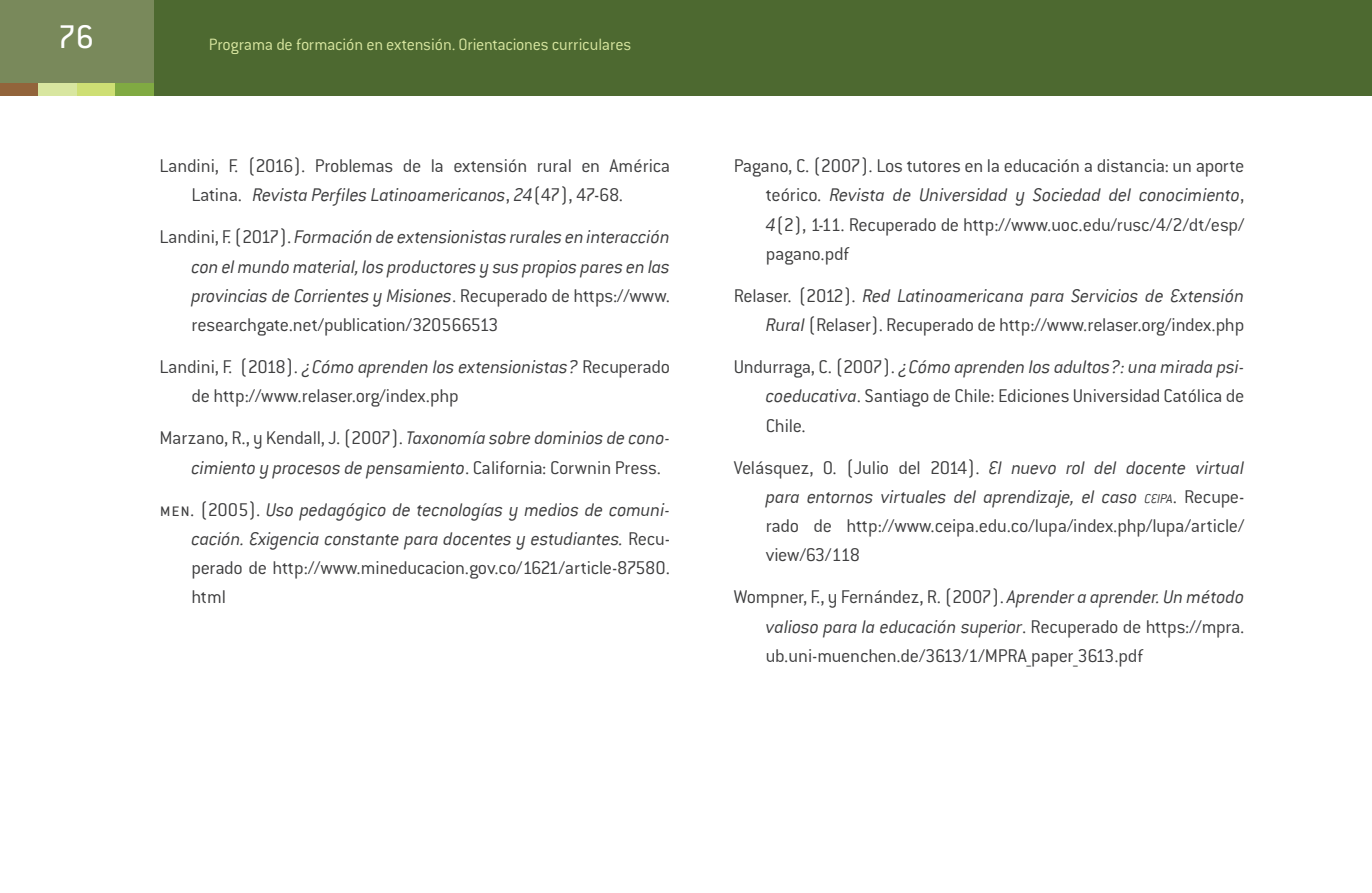
<style>
.page{position:relative;width:1372px;height:893px;background:#fff}
.page>*{position:absolute;margin:0;border:0;box-sizing:border-box;transform-origin:0 0}
.t1{font:36px "Conduit ITC Std";color:#fff}
.t2{font:italic 300 20.25px/42.1px "Conduit ITC";letter-spacing:-.015em;color:#3e3e3f}
.t3{font:300 20.25px/29.2px "Conduit ITC Std";letter-spacing:-.02em;color:#3e3e3f}
.t4{font:300 20.25px/29.2px "Conduit ITC Std";letter-spacing:-.04em;color:#3e3e3f}
.t5{font:300 20.25px/29.2px "Conduit ITC Std";letter-spacing:-.05em;color:#3e3e3f}
.t6{font:300 18px "Conduit ITC Std";letter-spacing:-.015em;color:#d8e6a0}
.s1{font-family:"Conduit ITC Std";font-style:normal}
.s2{font-family:"Conduit ITC";font-style:italic}
.s3{font-size:14.17px}
</style>
<div class="page">
<div style="left:0;top:0;width:1371px;height:96px;background:#4d6930"></div>
<div style="left:0;top:0;width:153px;height:96px;background:#79895b"></div>
<div style="left:0;top:83px;width:38px;height:13px;background:#92643b"></div>
<div style="left:77px;top:83px;width:38px;height:13px;background:#cedf74"></div>
<div style="left:38px;top:83px;width:39px;height:13px;background:#d8e6a0"></div>
<div style="left:115px;top:83px;width:38px;height:13px;background:#80aa42"></div>
<h1 class="t1" style="left:58px;top:15px;width:38px">76</h1>
<p class="t6" style="left:209px;top:33px;width:424px">Programa de formación en extensión. Orientaciones curriculares</p>
<p class="t3" style="left:159px;top:151px;width:512px">Landini, F. (2016). Problemas de la extensión rural en América</p>
<p class="t2" style="left:159px;top:174px;width:512px;text-indent:32px"><span class="s1">Latina.</span> Revista Perfiles Latinoamericanos<span class="s1">,</span> 24<span class="s1">(47), 47-68.<br>Landini, F. (2017).</span> Formación de extensionistas rurales en interacción</p>
<p class="t2" style="left:191px;top:252px;width:480px;line-height:29.2px">con el mundo material, los productores y sus propios pares en las provincias de Corrientes y Misiones<span class="s1">. Recuperado de https://www.</span></p>
<p class="t3" style="left:191px;top:310px;width:308px">researchgate.net/publication/320566513</p>
<p class="t2" style="left:159px;top:346px;width:512px"><span class="s1">Landini, F. (2018).</span> ¿Cómo aprenden los extensionistas? <span class="s1">Recuperado</span></p>
<p class="t3" style="left:159px;top:374px;width:512px;line-height:42.1px;text-indent:32px">de http://www.relaser.org/index.php<br>Marzano, R., y Kendall, J. (2007). <span class="s2">Taxonomía sobre dominios de cono-</span></p>
<p class="t2" style="left:159px;top:446px;width:512px;text-indent:32px">cimiento y procesos de pensamiento<span class="s1">. California: Corwnin Press. men. (2005).</span> Uso pedagógico de tecnologías y medios de comuni-</p>
<p class="t2" style="left:191px;top:518px;width:480px">cación. Exigencia constante para docentes y estudiantes. <span class="s1">Recu-</span></p>
<p class="t5" style="left:191px;top:553px;width:480px">perado de http://www.mineducacion.gov.co/1621/article-87580. html</p>
<p class="t3" style="left:733px;top:151px;width:512px">Pagano, C. (2007). Los tutores en la educación a distancia: un aporte</p>
<p class="t2" style="left:765px;top:174px;width:480px"><span class="s1">teórico.</span> Revista de Universidad y Sociedad del conocimiento<span class="s1">,</span></p>
<p class="t3" style="left:765px;top:209px;width:480px"><span class="s2">4</span>(2), 1-11. Recuperado de http://www.uoc.edu/rusc/4/2/dt/esp/ pagano.pdf</p>
<p class="t2" style="left:733px;top:275px;width:512px"><span class="s1">Relaser. (2012).</span> Red Latinoamericana para Servicios de Extensión</p>
<p class="t3" style="left:765px;top:310px;width:480px"><span class="s2">Rural</span> (Relaser). Recuperado de http://www.relaser.org/index.php</p>
<p class="t2" style="left:733px;top:346px;width:512px"><span class="s1">Undurraga, C. (2007).</span> ¿Cómo aprenden los adultos?: una mirada psi-</p>
<p class="t3" style="left:765px;top:381px;width:480px"><span class="s2">coeducativa</span>. Santiago de Chile: Ediciones Universidad Católica de<br>Chile.</p>
<p class="t3" style="left:733px;top:452px;width:512px">Velásquez, O. (Julio del 2014). <span class="s2">El nuevo rol del docente virtual</span></p>
<p class="t2" style="left:765px;top:476px;width:480px">para entornos virtuales del aprendizaje, el caso <span class="s3">CEIPA</span><span class="s1">. Recupe-</span></p>
<p class="t4" style="left:765px;top:511px;width:480px">rado de http://www.ceipa.edu.co/lupa/index.php/lupa/article/ view/63/118</p>
<p class="t3" style="left:733px;top:582px;width:512px">Wompner, F., y Fernández, R. (2007). <span class="s2">Aprender a aprender. Un método</span></p>
<p class="t2" style="left:765px;top:605px;width:480px">valioso para la educación superior<span class="s1">. Recuperado de https://mpra.</span></p>
<p class="t3" style="left:765px;top:640px;width:379px">ub.uni-muenchen.de/3613/1/MPRA_paper_3613.pdf</p>
</div>
